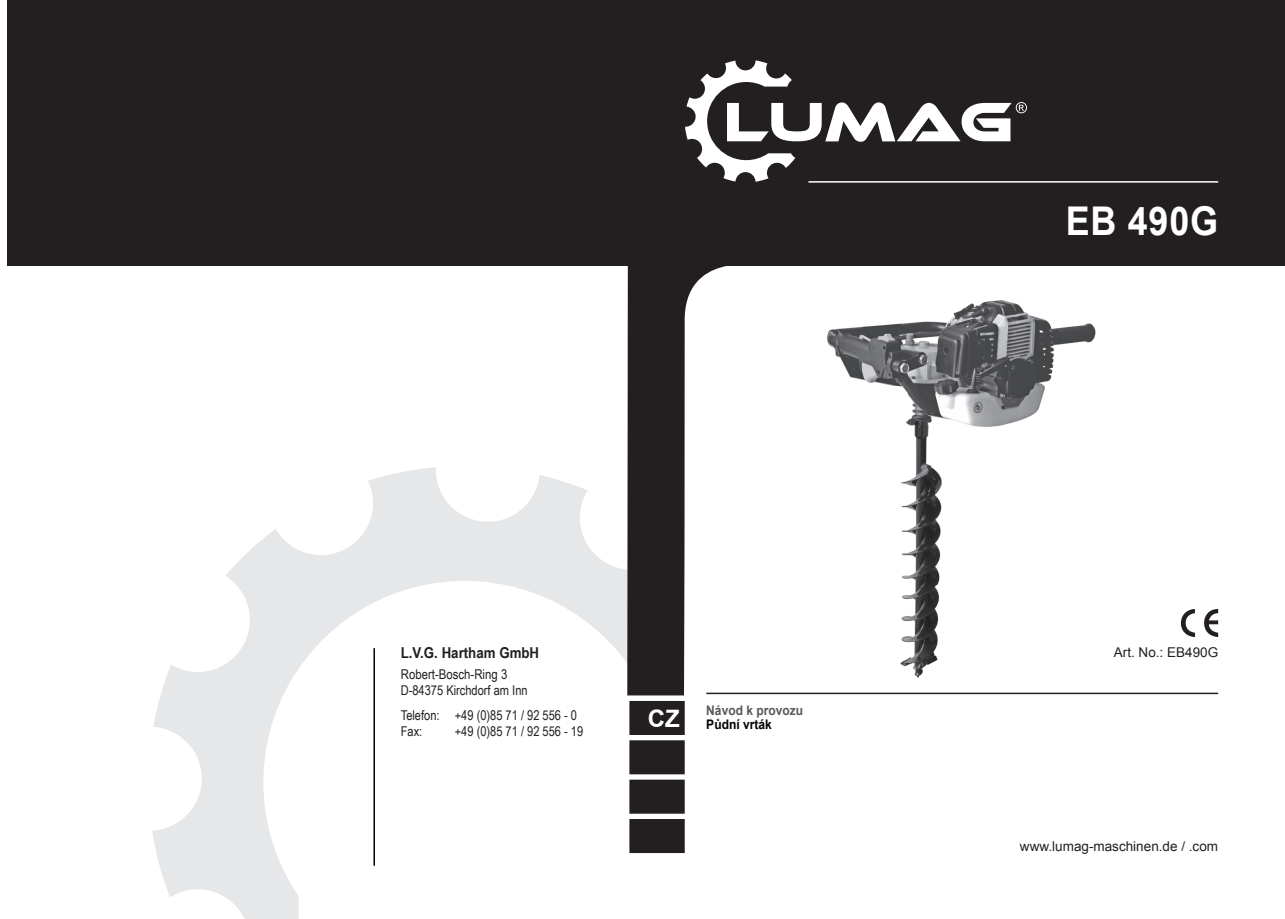
<style>
.page{position:relative;width:1285px;height:919px;background:#fff}
.page>*{position:absolute;margin:0;border:0;box-sizing:border-box;transform-origin:0 0}
.t1{font:700 39.6px "Arial";letter-spacing:.02em;color:#fff;scale:.91 1}
.t2{font:700 24px "Arial";color:#fff}
.t3{font:700 15px "Arial Narrow";color:#231f20;scale:1.08 1}
.t4{font:13.5px/15.9px "Arial Narrow";color:#231f20}
.t5{font:13.5px "Arial";color:#231f20}
.t6{font:700 13.2px "Arial";color:#57585a;scale:.91 1}
.t7{font:700 13.2px "Arial";color:#000;scale:.91 1}
</style>
<div class="page">
<svg style="left:152px;top:467px;width:490px;height:451px"></svg>
<hr style="left:373px;top:648px;width:2px;height:217px;background:#000">
<div style="left:7px;top:0;width:650px;height:266px;background:#231f20"></div>
<div style="left:629px;top:0;width:655px;height:266px;background:#231f20"></div>
<svg style="left:627px;top:266px;width:130px;height:429px"></svg>
<div style="left:630px;top:701px;width:54px;height:33px;background:#231f20"></div>
<div style="left:629px;top:701px;width:55px;height:34px;border:2px solid #231f20"></div>
<div style="left:630px;top:741px;width:54px;height:32px;background:#231f20"></div>
<div style="left:629px;top:740px;width:55px;height:34px;border:2px solid #231f20"></div>
<div style="left:630px;top:780px;width:54px;height:32px;background:#231f20"></div>
<div style="left:629px;top:779px;width:55px;height:34px;border:2px solid #231f20"></div>
<div style="left:630px;top:819px;width:54px;height:33px;background:#231f20"></div>
<div style="left:629px;top:819px;width:55px;height:34px;border:2px solid #231f20"></div>
<hr style="left:706px;top:692px;width:511px;height:2px;background:#231f20">
<svg style="left:1204px;top:609px;width:13px;height:28px"></svg>
<svg style="left:1180px;top:609px;width:14px;height:28px"></svg>
<svg style="left:685px;top:60px;width:341px;height:122px"></svg>
<hr style="left:808px;top:181px;width:409px;height:2px;background:#fff">
<img style="left:827px;top:300px;width:269px;height:378px">
<p class="t3" style="left:401px;top:641px;width:130px">L.V.G. Hartham GmbH</p>
<p class="t4" style="left:401px;top:665px;width:128px">Robert-Bosch-Ring 3<br>D-84375 Kirchdorf am Inn</p>
<p class="t4" style="left:401px;top:706px;width:178px">Telefon: +49 (0)85 71 / 92 556 - 0<br>Fax:</p>
<p class="t4" style="left:455px;top:722px;width:130px">+49 (0)85 71 / 92 556 - 19</p>
<h2 class="t2" style="left:647px;top:702px;width:33px">CZ</h2>
<p class="t6" style="left:706px;top:701px;width:108px">Návod k provozu</p>
<p class="t7" style="left:706px;top:716px;width:73px">Půdní vrták</p>
<h1 class="t1" style="left:1065px;top:195px;width:169px">EB 490G</h1>
<p class="t5" style="left:1113px;top:643px;width:106px">Art. No.: EB490G</p>
<p class="t5" style="left:1019px;top:837px;width:200px">www.lumag-maschinen.de / .com</p>
</div>
